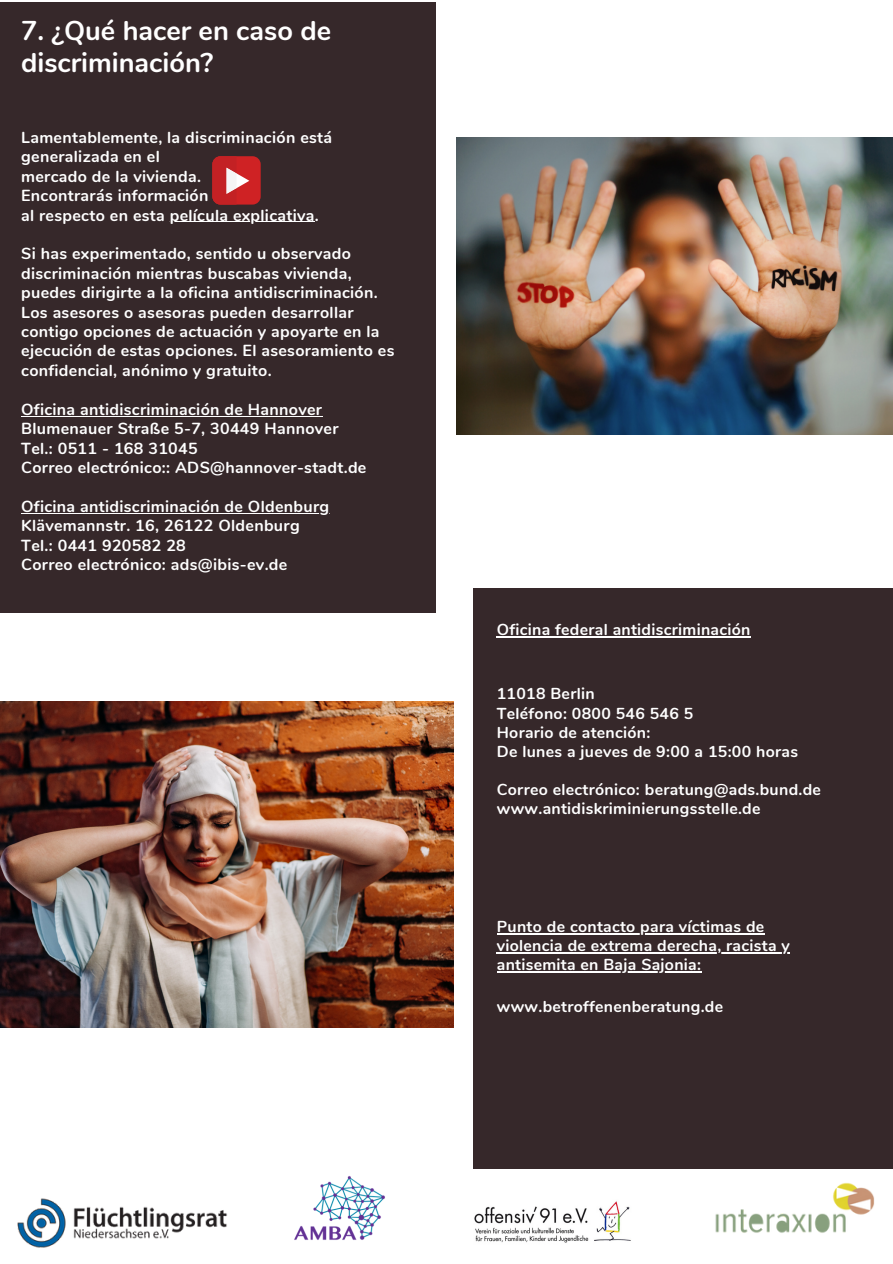
<style>
.page{position:relative;width:893px;height:1264px;background:#fff}
.page>*{position:absolute;margin:0;border:0;box-sizing:border-box;transform-origin:0 0}
.t1{font:700 42.9px/50.6px "Nunito";color:#fff}
.t2{font:700 27.15px/32.1px "Nunito";color:#fff}
.t3{font:700 16.05px/19.4px "Nunito";letter-spacing:.02em;color:#fff}
.t4{font:700 15.9px/19px "Nunito";letter-spacing:.02em;color:#fff}
</style>
<div class="page">
<div style="left:0;top:9px;width:435px;height:596px;background:#36282a"></div>
<div style="left:0;top:594px;width:435px;height:18px;background:#36282a"></div>
<div style="left:0;top:2px;width:435px;height:19px;background:#36282a"></div>
<div style="left:473px;top:595px;width:419px;height:567px;background:#36282a"></div>
<div style="left:473px;top:1151px;width:419px;height:17px;background:#36282a"></div>
<div style="left:473px;top:588px;width:419px;height:18px;background:#36282a"></div>
<img style="left:0;top:701px;width:453px;height:326px">
<img style="left:457px;top:138px;width:435px;height:296px">
<img style="left:294px;top:1176px;width:91px;height:64px">
<img style="left:18px;top:1198px;width:209px;height:50px">
<img style="left:715px;top:1182px;width:159px;height:51px">
<img style="left:474px;top:1201px;width:157px;height:42px">
<div style="left:212px;top:156px;width:49px;height:48px;background:#cf2224;border-radius:8px"></div>
<svg style="left:212px;top:156px;width:37px;height:48px"></svg>
<hr style="left:170px;top:221px;width:145px;height:1px;background:#fff">
<hr style="left:21px;top:415px;width:301px;height:1px;background:#fff">
<hr style="left:21px;top:512px;width:308px;height:1px;background:#fff">
<hr style="left:497px;top:636px;width:253px;height:1px;background:#fff">
<hr style="left:497px;top:933px;width:267px;height:1px;background:#fff">
<hr style="left:497px;top:952px;width:293px;height:1px;background:#fff">
<hr style="left:497px;top:971px;width:204px;height:1px;background:#fff">
<h2 class="t2" style="left:21px;top:15px;width:311px">7. ¿Qué hacer en caso de discriminación?</h2>
<p class="t3" style="left:21px;top:128px;width:312px">Lamentablemente, la discriminación está generalizada en el<br>mercado de la vivienda.<br>Encontrarás información<br>al respecto en esta película explicativa.</p>
<p class="t3" style="left:21px;top:244px;width:374px">Si has experimentado, sentido u observado discriminación mientras buscabas vivienda, puedes dirigirte a la oficina antidiscriminación.<br>Los asesores o asesoras pueden desarrollar contigo opciones de actuación y apoyarte en la ejecución de estas opciones. El asesoramiento es confidencial, anónimo y gratuito.</p>
<p class="t3" style="left:21px;top:400px;width:347px">Oficina antidiscriminación de Hannover Blumenauer Straße 5-7, 30449 Hannover Tel.: 0511 - 168 31045<br>Correo electrónico:: ADS@hannover-stadt.de</p>
<p class="t3" style="left:21px;top:497px;width:309px">Oficina antidiscriminación de Oldenburg Klävemannstr. 16, 26122 Oldenburg Tel.: 0441 920582 28<br>Correo electrónico: ads@ibis-ev.de</p>
<p class="t4" style="left:497px;top:620px;width:255px">Oficina federal antidiscriminación</p>
<p class="t4" style="left:497px;top:684px;width:303px">11018 Berlin<br>Teléfono: 0800 546 546 5<br>Horario de atención:<br>De lunes a jueves de 9:00 a 15:00 horas</p>
<p class="t4" style="left:497px;top:780px;width:326px">Correo electrónico: beratung@ads.bund.de www.antidiskriminierungsstelle.de</p>
<h1 class="t1" style="left:489px;top:706px;width:313px">Wo findest du eine Wohnung?</h1>
<p class="t4" style="left:497px;top:917px;width:294px">Punto de contacto para víctimas de violencia de extrema derecha, racista y antisemita en Baja Sajonia:</p>
<p class="t4" style="left:497px;top:997px;width:228px">www.betroffenenberatung.de</p>
</div>
